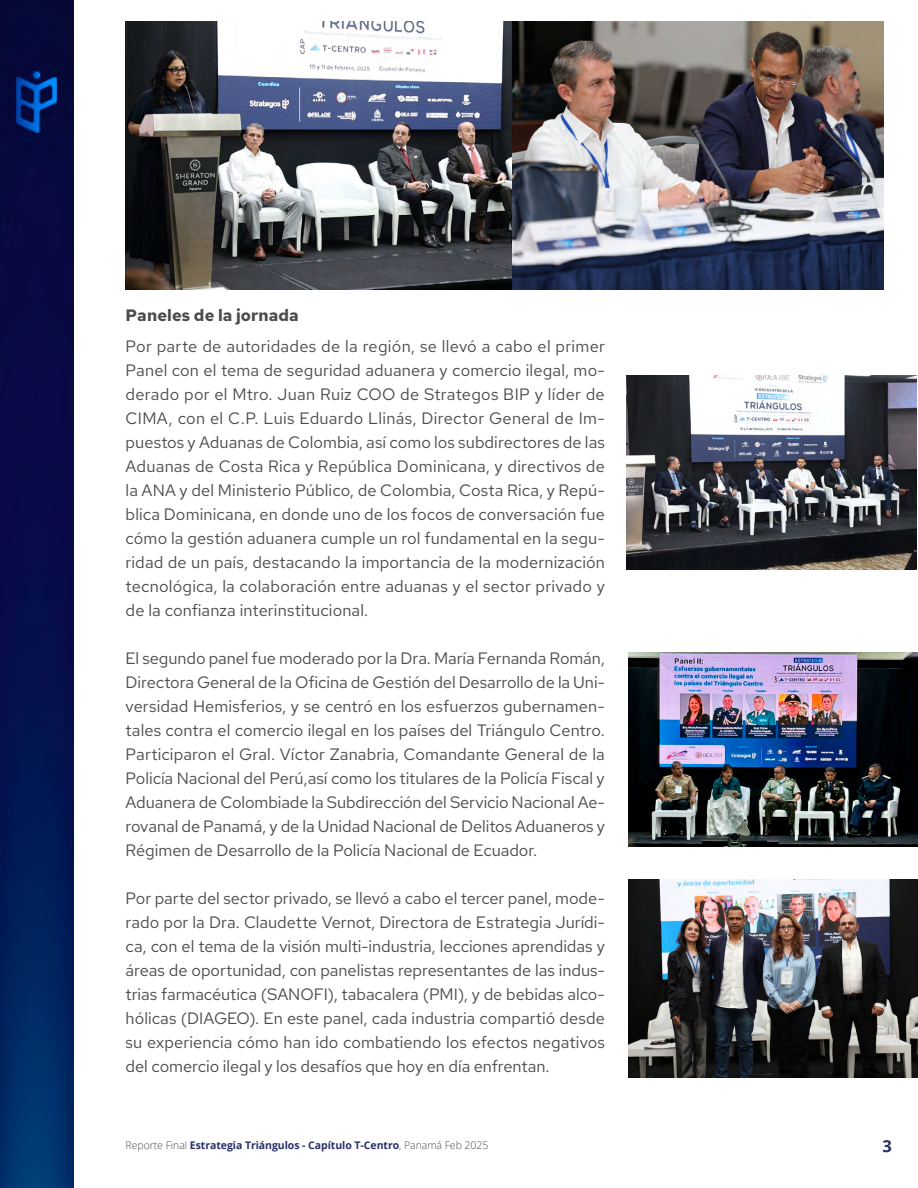
<style>
.page{position:relative;width:918px;height:1188px;background:#fff}
.page>*{position:absolute;margin:0;border:0;box-sizing:border-box;transform-origin:0 0}
.t1{font:16.5px/24px "Red Hat Text";color:#4b4b4b;text-align:justify}
.t2{font:700 16.5px "Red Hat Text";letter-spacing:.005em;color:#4b4b4b}
.t3{font:700 16.5px "Open Sans";color:#272f68}
.t4{font:700 10.5px "Open Sans";letter-spacing:-.005em;color:#272f68}
.s1{font-weight:300;color:#4b4a4e}
</style>
<div class="page">
<img style="left:0;top:0;width:74px;height:1188px">
<img style="left:126px;top:22px;width:386px;height:267px">
<img style="left:512px;top:22px;width:371px;height:267px">
<img style="left:626px;top:376px;width:290px;height:193px">
<img style="left:629px;top:653px;width:289px;height:193px">
<img style="left:629px;top:880px;width:289px;height:198px">
<p class="t2" style="left:126px;top:304px;width:175px">Paneles de la jornada</p>
<p class="t1" style="left:126px;top:334px;width:481px">Por parte de autoridades de la región, se llevó a cabo el primer Panel con el tema de seguridad aduanera y comercio ilegal, mo&shy;derado por el Mtro. Juan Ruiz COO de Strategos BIP y líder de CIMA, con el C.P. Luis Eduardo Llinás, Director General de Im&shy;puestos y Aduanas de Colombia, así como los subdirectores de las Aduanas de Costa Rica y República Dominicana, y directivos de la ANA y del Ministerio Público, de Colombia, Costa Rica, y Repú&shy;blica Dominicana, en donde uno de los focos de conversación fue cómo la gestión aduanera cumple un rol fundamental en la segu&shy;ridad de un país, destacando la importancia de la modernización tecnológica, la colaboración entre aduanas y el sector privado y de la confianza interinstitucional.</p>
<p class="t1" style="left:126px;top:646px;width:481px">El segundo panel fue moderado por la Dra. María Fernanda Román, Directora General de la Oficina de Gestión del Desarrollo de la Uni&shy;versidad Hemisferios, y se centró en los esfuerzos gubernamen&shy;tales contra el comercio ilegal en los países del Triángulo Centro.<br>Participaron el Gral. Víctor Zanabria, Comandante General de la Policía Nacional del Perú,así como los titulares de la Policía Fiscal y Aduanera de Colombiade la Subdirección del Servicio Nacional Ae&shy;rovanal de Panamá, y de la Unidad Nacional de Delitos Aduaneros y Régimen de Desarrollo de la Policía Nacional de Ecuador.</p>
<p class="t1" style="left:126px;top:886px;width:481px">Por parte del sector privado, se llevó a cabo el tercer panel, mode&shy;rado por la Dra. Claudette Vernot, Directora de Estrategia Jurídi&shy;ca, con el tema de la visión multi-industria, lecciones aprendidas y áreas de oportunidad, con panelistas representantes de las indus&shy;trias farmacéutica (SANOFI), tabacalera (PMI), y de bebidas alco&shy;hólicas (DIAGEO). En este panel, cada industria compartió desde su experiencia cómo han ido combatiendo los efectos negativos del comercio ilegal y los desafíos que hoy en día enfrentan.</p>
<p class="t4" style="left:126px;top:1138px;width:364px"><span class="s1">Reporte Final</span> Estrategia Triángulos - Capítulo T-Centro<span class="s1">, Panamá Feb 2025</span></p>
<p class="t3" style="left:882px;top:1134px;width:11px">3</p>
</div>
